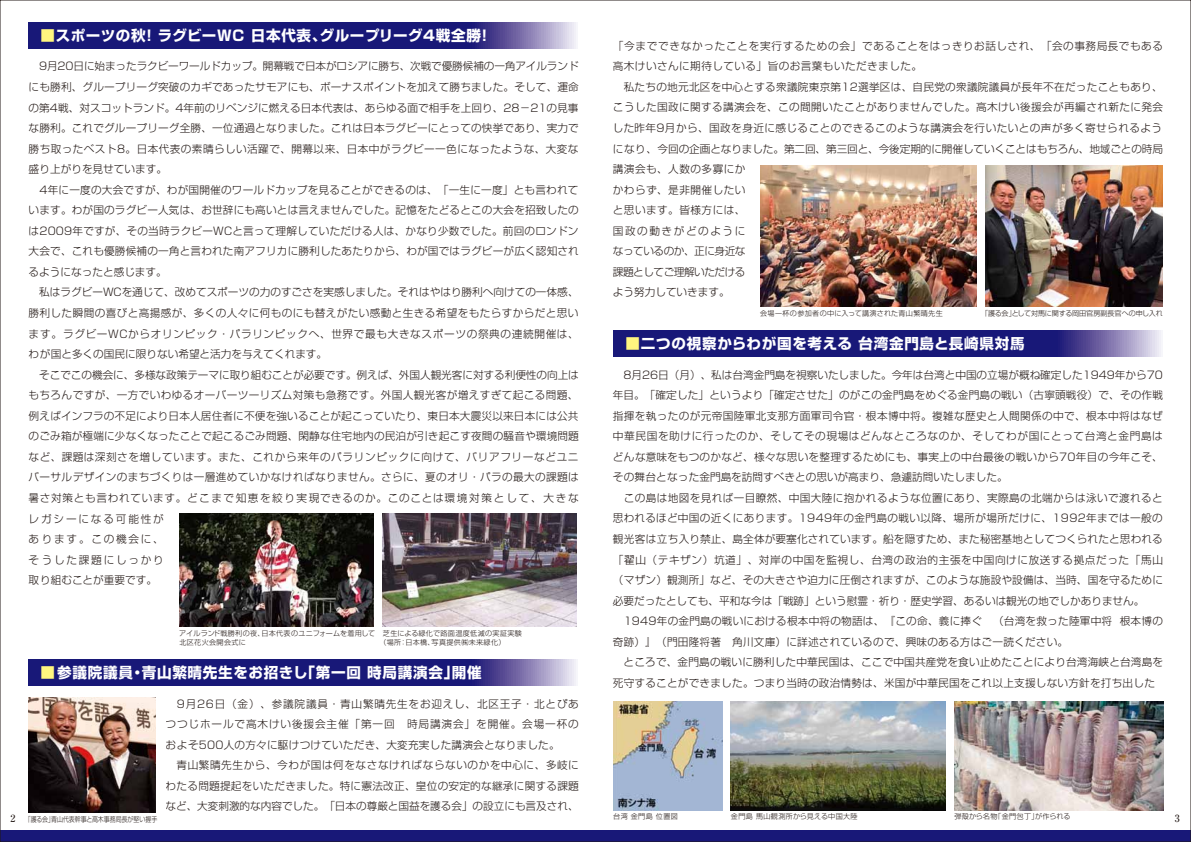
<style>
.page{position:relative;width:1191px;height:842px;background:#fff}
.page>*{position:absolute;margin:0;border:0;box-sizing:border-box;transform-origin:0 0}
.t1{font:700 14.6px "Shin Go Pro";letter-spacing:.05em;color:#fff}
.t2{font:700 14.6px "Shin Go Pro";letter-spacing:.03em;color:#fff}
.t3{font:300 10.6px/20.5px "Shin Go Pro";letter-spacing:.02em;color:#221815}
.t4{font:500 9.9px "Ryumin Pro";color:#221815}
.t5{font:300 7.1px/9.2px "Shin Go Pro";letter-spacing:.05em;color:#221815}
.t6{font:300 7.1px/9.2px "Shin Go Pro";letter-spacing:.03em;color:#221815}
.t7{font:300 7.1px "Shin Go Pro";letter-spacing:-.015em;color:#221815}
.t8{font:300 7.1px "Shin Go Pro";color:#221815;scale:.84 1}
.s1{color:#fff67f}
</style>
<div class="page">
<div style="left:0;top:831px;width:1191px;height:11px;background:#181878"></div>
<svg style="left:28px;top:23px;width:548px;height:26px;background:#2c2a82"></svg>
<svg style="left:28px;top:659px;width:548px;height:26px;background:#2c2a82"></svg>
<svg style="left:613px;top:331px;width:548px;height:25px;background:#2c2a82"></svg>
<img style="left:179px;top:513px;width:194px;height:113px">
<img style="left:985px;top:165px;width:177px;height:142px">
<img style="left:28px;top:698px;width:128px;height:114px">
<img style="left:383px;top:513px;width:194px;height:113px">
<img style="left:760px;top:165px;width:216px;height:141px">
<img style="left:731px;top:701px;width:215px;height:109px">
<img style="left:954px;top:701px;width:209px;height:109px">
<img style="left:613px;top:701px;width:109px;height:109px">
<h1 class="t2" style="left:41px;top:24px;width:452px"><span class="s1">■</span>スポーツの秋! ラグビーWC 日本代表、グループリーグ4戦全勝！</h1>
<p class="t3" style="left:29px;top:55px;width:552px">　9月20日に始まったラクビーワールドカップ。開幕戦で日本がロシアに勝ち、次戦で優勝候補の一角アイルランドにも勝利、グループリーグ突破のカギであったサモアにも、ボーナスポイントを加えて勝ちました。そして、運命の第4戦、対スコットランド。4年前のリベンジに燃える日本代表は、あらゆる面で相手を上回り、28－21の見事な勝利。これでグループリーグ全勝、一位通過となりました。これは日本ラグビーにとっての快挙であり、実力で勝ち取ったベスト8。日本代表の素晴らしい活躍で、開幕以来、日本中がラグビー一色になったような、大変な盛り上がりを見せています。<br>　4年に一度の大会ですが、わが国開催のワールドカップを見ることができるのは、「一生に一度」とも言われています。わが国のラグビー人気は、お世辞にも高いとは言えませんでした。記憶をたどるとこの大会を招致したのは2009年ですが、その当時ラクビーWCと言って理解していただける人は、かなり少数でした。前回のロンドン大会で、これも優勝候補の一角と言われた南アフリカに勝利したあたりから、わが国ではラグビーが広く認知されるようになったと感じます。<br>　私はラグビーWCを通じて、改めてスポーツの力のすごさを実感しました。それはやはり勝利へ向けての一体感、勝利した瞬間の喜びと高揚感が、多くの人々に何ものにも替えがたい感動と生きる希望をもたらすからだと思います。ラグビーWCからオリンピック・パラリンピックへ、世界で最も大きなスポーツの祭典の連続開催は、わが国と多くの国民に限りない希望と活力を与えてくれます。<br>　そこでこの機会に、多様な政策テーマに取り組むことが必要です。例えば、外国人観光客に対する利便性の向上はもちろんですが、一方でいわゆるオーバーツーリズム対策も急務です。外国人観光客が増えすぎて起こる問題、例えばインフラの不足により日本人居住者に不便を強いることが起こっていたり、東日本大震災以来日本には公共のごみ箱が極端に少なくなったことで起こるごみ問題、閑静な住宅地内の民泊が引き起こす夜間の騒音や環境問題など、課題は深刻さを増しています。また、これから来年のパラリンピックに向けて、バリアフリーなどユニバーサルデザインのまちづくりは一層進めていかなければなりません。さらに、夏のオリ・パラの最大の課題は暑さ対策とも言われています。どこまで知恵を絞り実現できるのか。このことは環境対策として、大きなレガシーになる可能性が<br>あります。この機会に、<br>そうした課題にしっかり<br>取り組むことが重要です。</p>
<p class="t6" style="left:179px;top:628px;width:198px">アイルランド戦勝利の夜、日本代表のユニフォームを着用して北区花火会開会式に</p>
<p class="t5" style="left:379px;top:628px;width:144px;text-indent:4px">芝生による緑化で路面温度低減の実証実験（場所：日本橋、写真提供㈱未来緑化）</p>
<h1 class="t1" style="left:41px;top:661px;width:442px"><span class="s1">■</span>参議院議員・青山繁晴先生をお招きし「第一回 時局講演会」開催</h1>
<p class="t3" style="left:613px;top:34px;width:552px">「今までできなかったことを実行するための会」であることをはっきりお話しされ、「会の事務局長でもある高木けいさんに期待している」旨のお言葉もいただきました。<br>　私たちの地元北区を中心とする衆議院東京第12選挙区は、自民党の衆議院議員が長年不在だったこともあり、こうした国政に関する講演会を、この間開いたことがありませんでした。高木けい後援会が再編され新たに発会した昨年9月から、国政を身近に感じることのできるこのような講演会を行いたいとの声が多く寄せられるようになり、今回の企画となりました。第二回、第三回と、今後定期的に開催していくことはもちろん、地域ごとの時局講演会も、人数の多寡にか<br>かわらず、是非開催したい<br>と思います。皆様方には、<br>国政の動きがどのように<br>なっているのか、正に身近な<br>課題としてご理解いただける<br>よう努力していきます。</p>
<p class="t5" style="left:760px;top:307px;width:184px">会場一杯の参加者の中に入って講演された青山繁晴先生</p>
<p class="t7" style="left:981px;top:307px;width:183px">「護る会」として対馬に関する岡田官房副長官への申し入れ</p>
<h1 class="t1" style="left:625px;top:332px;width:400px"><span class="s1">■</span>二つの視察からわが国を考える 台湾金門島と長崎県対馬</h1>
<p class="t3" style="left:613px;top:363px;width:552px">　8月26日（月）、私は台湾金門島を視察いたしました。今年は台湾と中国の立場が概ね確定した1949年から70年目。「確定した」というより「確定させた」のがこの金門島をめぐる金門島の戦い（古寧頭戦役）で、その作戦指揮を執ったのが元帝国陸軍北支那方面軍司令官・根本博中将。複雑な歴史と人間関係の中で、根本中将はなぜ中華民国を助けに行ったのか、そしてその現場はどんなところなのか、そしてわが国にとって台湾と金門島はどんな意味をもつのかなど、様々な思いを整理するためにも、事実上の中台最後の戦いから70年目の今年こそ、その舞台となった金門島を訪問すべきとの思いが高まり、急遽訪問いたしました。<br>　この島は地図を見れば一目瞭然、中国大陸に抱かれるような位置にあり、実際島の北端からは泳いで渡れると思われるほど中国の近くにあります。1949年の金門島の戦い以降、場所が場所だけに、1992年までは一般の観光客は立ち入り禁止、島全体が要塞化されています。船を隠すため、また秘密基地としてつくられたと思われる「翟山（テキザン）坑道」、対岸の中国を監視し、台湾の政治的主張を中国向けに放送する拠点だった「馬山（マザン）観測所」など、その大きさや迫力に圧倒されますが、このような施設や設備は、当時、国を守るために必要だったとしても、平和な今は「戦跡」という慰霊・祈り・歴史学習、あるいは観光の地でしかありません。　1949年の金門島の戦いにおける根本中将の物語は、『この命、義に捧ぐ　（台湾を救った陸軍中将 根本博の奇跡）』（門田隆将著　角川文庫）に詳述されているので、興味のある方はご一読ください。<br>　ところで、金門島の戦いに勝利した中華民国は、ここで中国共産党を食い止めたことにより台湾海峡と台湾島を死守することができました。つまり当時の政治情勢は、米国が中華民国をこれ以上支援しない方針を打ち出した</p>
<p class="t3" style="left:165px;top:692px;width:415px;text-align:justify">　9月26日（金）、参議院議員・青山繁晴先生をお迎えし、北区王子・北とぴあつつじホールで高木けい後援会主催「第一回　時局講演会」を開催。会場一杯のおよそ500人の方々に駆けつけていただき、大変充実した講演会となりました。</p>
<p class="t3" style="left:165px;top:754px;width:415px;text-align:justify;text-indent:11px">青山繁晴先生から、今わが国は何をなさなければならないのかを中心に、多岐にわたる問題提起をいただきました。特に憲法改正、皇位の安定的な継承に関する課題など、大変刺激的な内容でした。「日本の尊厳と国益を護る会」の設立にも言及され、</p>
<p class="t6" style="left:613px;top:811px;width:66px">台湾 金門島 位置図</p>
<p class="t5" style="left:731px;top:811px;width:128px">金門島 馬山観測所から見える中国大陸</p>
<p class="t6" style="left:954px;top:811px;width:118px">弾殻から名物「金門包丁」が作られる</p>
<p class="t4" style="left:11px;top:810px;width:6px">2</p>
<p class="t4" style="left:1174px;top:810px;width:6px">3</p>
<p class="t8" style="left:25px;top:813px;width:159px">「護る会」青山代表幹事と高木事務局長が堅い握手</p>
</div>
